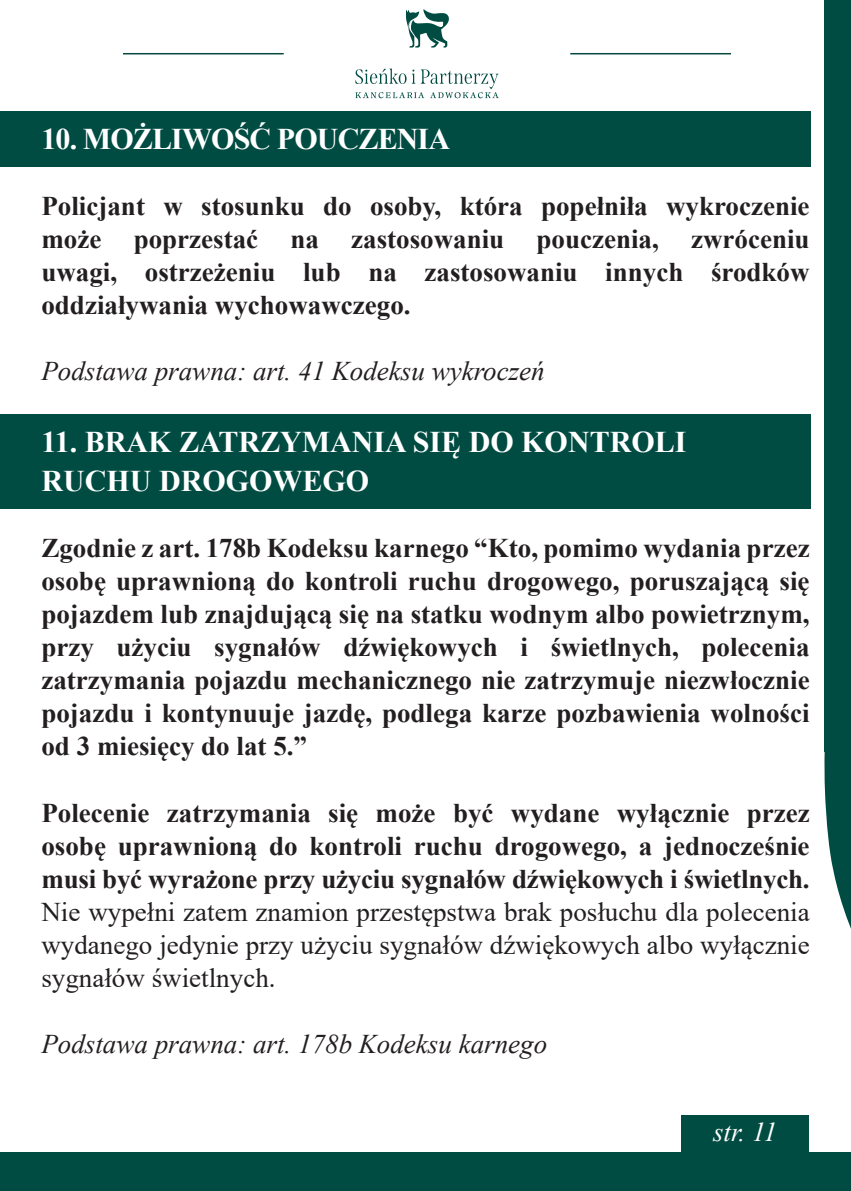
<style>
.page{position:relative;width:851px;height:1191px;background:#fff}
.page>*{position:absolute;margin:0;border:0;box-sizing:border-box;transform-origin:0 0}
.t1{font:700 30px/39px "Times New Roman";color:#fff}
.t2{font:700 30px "Times New Roman";letter-spacing:-.03em;color:#fff}
.t3{font:700 27px/33px "Times New Roman";color:#231f20;text-align:justify}
.t4{font:27px/33px "Times New Roman";color:#231f20;text-align:justify}
.t5{font:italic 27px "Times New Roman";color:#231f20}
.t6{font:italic 27px "Times New Roman";color:#fff}
</style>
<div class="page">
<div style="left:824px;top:0;width:26px;height:751px;background:#004c42"></div>
<svg style="left:824px;top:751px;width:26px;height:175px"></svg>
<div style="left:0;top:1152px;width:850px;height:39px;background:#004c42"></div>
<hr style="left:123px;top:53px;width:160px;height:1px;background:#054941">
<hr style="left:570px;top:53px;width:160px;height:1px;background:#054941">
<svg style="left:406px;top:9px;width:43px;height:39px"></svg>
<svg style="left:355px;top:68px;width:143px;height:30px"></svg>
<div style="left:681px;top:1115px;width:127px;height:76px;background:#004c42"></div>
<div style="left:0;top:111px;width:811px;height:55px;background:#004c42"></div>
<div style="left:0;top:453px;width:811px;height:55px;background:#004c42"></div>
<div style="left:0;top:414px;width:811px;height:55px;background:#004c42"></div>
<p class="t2" style="left:41px;top:118px;width:410px">10. MOŻLIWOŚĆ POUCZENIA</p>
<p class="t3" style="left:41px;top:189px;width:769px">Policjant w stosunku do osoby, która popełniła wykroczenie może poprzestać na zastosowaniu pouczenia, zwróceniu uwagi, ostrzeżeniu lub na zastosowaniu innych środków oddziaływania wychowawczego.</p>
<p class="t5" style="left:41px;top:353px;width:504px">Podstawa prawna: art. 41 Kodeksu wykroczeń</p>
<p class="t1" style="left:41px;top:422px;width:646px">11. BRAK ZATRZYMANIA SIĘ DO KONTROLI<br>RUCHU DROGOWEGO</p>
<p class="t3" style="left:41px;top:531px;width:769px">Zgodnie z art. 178b Kodeksu karnego “Kto, pomimo wydania przez osobę uprawnioną do kontroli ruchu drogowego, poruszającą się pojazdem lub znajdującą się na statku wodnym albo powietrznym, przy użyciu sygnałów dźwiękowych i świetlnych, polecenia zatrzymania pojazdu mechanicznego nie zatrzymuje niezwłocznie pojazdu i kontynuuje jazdę, podlega karze pozbawienia wolności od 3 miesięcy do lat 5.”</p>
<p class="t3" style="left:41px;top:795px;width:769px">Polecenie zatrzymania się może być wydane wyłącznie przez osobę uprawnioną do kontroli ruchu drogowego, a jednocześnie musi być wyrażone przy użyciu sygnałów dźwiękowych i świetlnych.</p>
<p class="t4" style="left:41px;top:894px;width:769px">Nie wypełni zatem znamion przestępstwa brak posłuchu dla polecenia wydanego jedynie przy użyciu sygnałów dźwiękowych albo wyłącznie sygnałów świetlnych.</p>
<p class="t5" style="left:41px;top:1025px;width:507px">Podstawa prawna: art. 178b Kodeksu karnego</p>
<p class="t6" style="left:712px;top:1113px;width:66px">str. 11</p>
</div>
